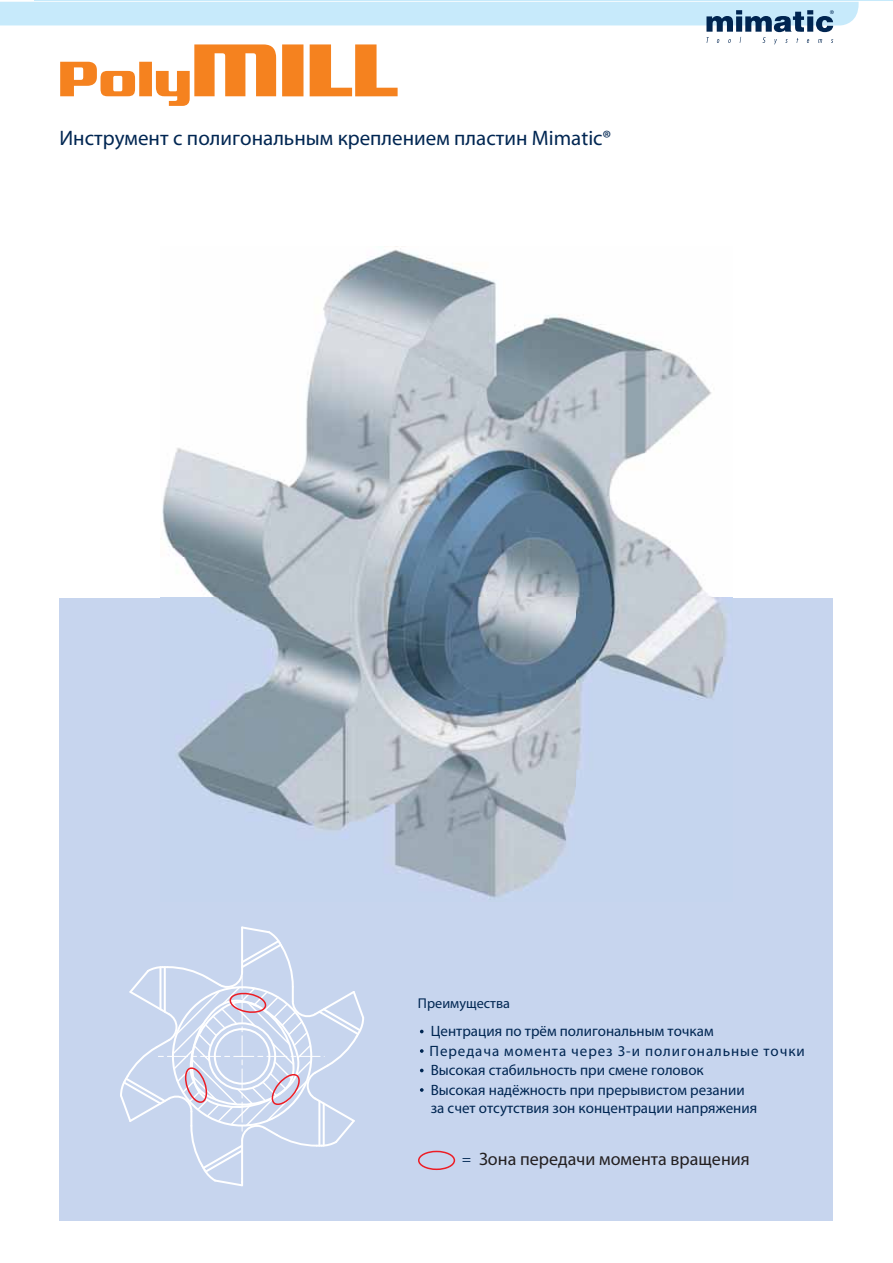
<style>
.page{position:relative;width:893px;height:1263px;background:#fff}
.page>*{position:absolute;margin:0;border:0;box-sizing:border-box;transform-origin:0 0}
.t1{font:700 21px "Futura BT";color:#002652}
.t2{font:700 18px "Futura BT";color:#231f20}
.t3{font:300 15px/19.5px "Futura BT";color:#002652}
.t4{font:700 14.25px "Futura BT";color:#002652}
</style>
<div class="page">
<div style="left:60px;top:598px;width:773px;height:623px;background:#c7d5ee"></div>
<div style="left:418px;top:1151px;width:37px;height:19px;border:2px solid #ed1c24;border-radius:50%"></div>
<svg style="left:120px;top:926px;width:244px;height:261px"></svg>
<img style="left:160px;top:246px;width:573px;height:652px">
<svg style="left:420px;top:1030px;width:4px;height:3px"></svg>
<svg style="left:420px;top:1049px;width:4px;height:4px"></svg>
<svg style="left:420px;top:1069px;width:4px;height:3px"></svg>
<svg style="left:420px;top:1088px;width:4px;height:4px"></svg>
<hr style="left:34px;top:1px;width:859px;height:1px;background:#c7eafb">
<svg style="left:0;top:2px;width:858px;height:104px"></svg>
<h1 class="t1" style="left:60px;top:126px;width:553px">Инструмент с полигональным креплением пластин Mimatic®</h1>
<p class="t4" style="left:418px;top:995px;width:94px">Преимущества</p>
<p class="t3" style="left:430px;top:1022px;width:377px">Центрация по трём полигональным точкам<br>Передача момента через 3-и полигональные точки Высокая стабильность при смене головок<br>Высокая надёжность при прерывистом резании</p>
<p class="t3" style="left:431px;top:1099px;width:328px">за счет отсутствия зон концентрации напряжения</p>
<p class="t3" style="left:462px;top:1150px;width:10px">=</p>
<p class="t2" style="left:479px;top:1149px;width:272px">Зона передачи момента вращения</p>
</div>
